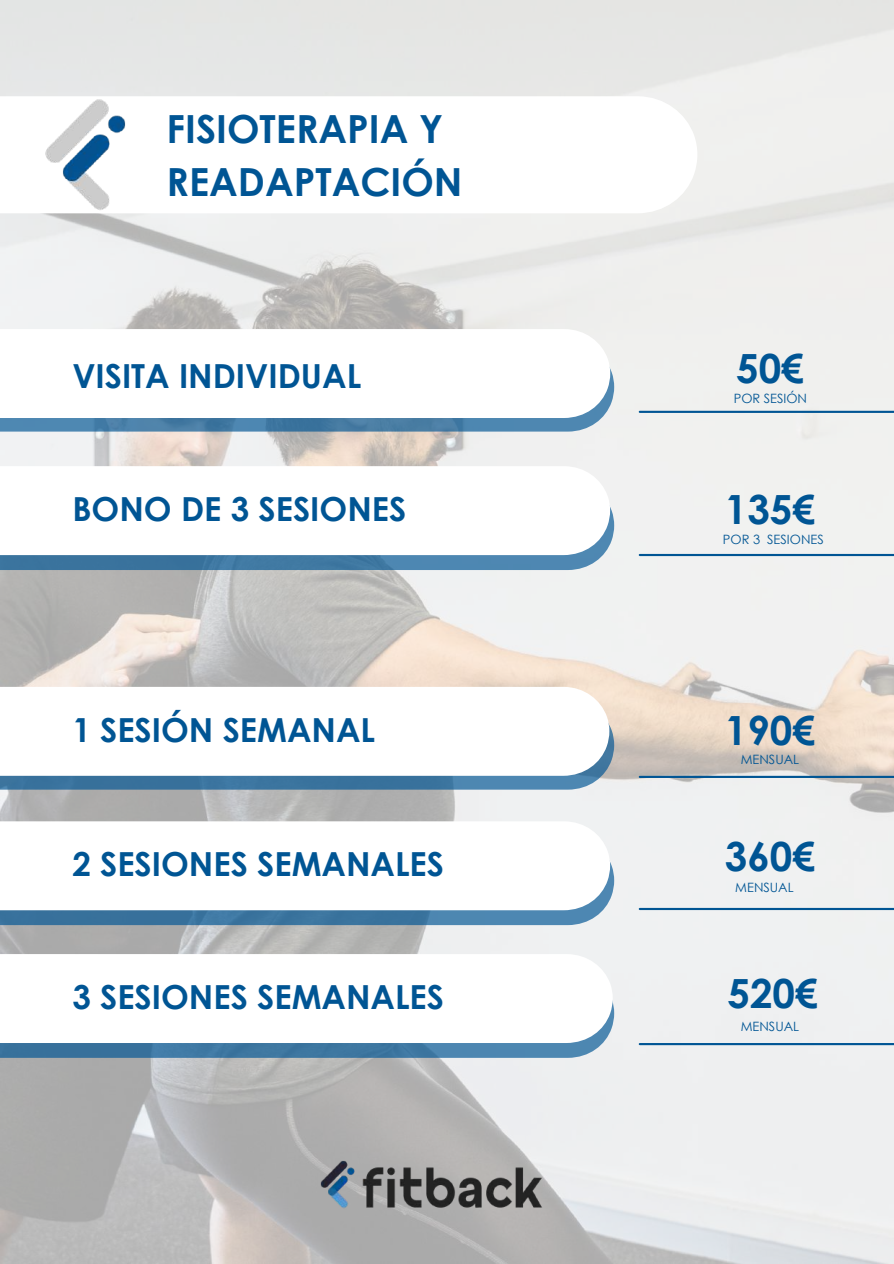
<style>
.page{position:relative;width:894px;height:1264px;background:#fff}
.page>*{position:absolute;margin:0;border:0;box-sizing:border-box;transform-origin:0 0}
.t1{font:700 40.2px "Century Gothic";color:#005594}
.t2{font:700 38.7px/53.2px "Century Gothic";color:#005594}
.t3{font:700 33.15px "Century Gothic";color:#005594}
.t4{font:12.9px "Century Gothic";color:#005594}
</style>
<div class="page">
<img style="left:0;top:0;width:893px;height:1263px">
<svg style="left:0;top:342px;width:614px;height:89px;background:#5286ad"></svg>
<svg style="left:0;top:329px;width:610px;height:89px"></svg>
<svg style="left:0;top:96px;width:697px;height:117px"></svg>
<img style="left:16px;top:97px;width:124px;height:157px">
<svg style="left:0;top:481px;width:614px;height:89px;background:#4c82aa"></svg>
<svg style="left:0;top:466px;width:610px;height:89px"></svg>
<svg style="left:0;top:700px;width:614px;height:89px;background:#5184a9"></svg>
<svg style="left:0;top:687px;width:609px;height:88px"></svg>
<hr style="left:639px;top:554px;width:254px;height:2px;background:#005594">
<hr style="left:639px;top:411px;width:254px;height:2px;background:#005594">
<hr style="left:639px;top:775px;width:254px;height:3px;background:#005594">
<svg style="left:0;top:836px;width:614px;height:89px;background:#4b81a8"></svg>
<svg style="left:0;top:821px;width:610px;height:89px"></svg>
<hr style="left:639px;top:907px;width:254px;height:3px;background:#005594">
<svg style="left:0;top:968px;width:614px;height:89px;background:#487fa7"></svg>
<svg style="left:0;top:954px;width:612px;height:89px"></svg>
<hr style="left:639px;top:1042px;width:254px;height:3px;background:#005594">
<img style="left:318px;top:1158px;width:227px;height:54px">
<p class="t2" style="left:166px;top:101px;width:297px">FISIOTERAPIA Y<br>READAPTACIÓN</p>
<p class="t3" style="left:72px;top:355px;width:290px">VISITA INDIVIDUAL</p>
<p class="t3" style="left:72px;top:487px;width:335px">BONO DE 3 SESIONES</p>
<p class="t1" style="left:736px;top:342px;width:69px">50€</p>
<p class="t4" style="left:733px;top:390px;width:75px">POR SESIÓN</p>
<p class="t1" style="left:724px;top:483px;width:92px">135€</p>
<p class="t4" style="left:722px;top:531px;width:102px">POR 3 SESIONES</p>
<p class="t3" style="left:72px;top:708px;width:304px">1 SESIÓN SEMANAL</p>
<p class="t1" style="left:724px;top:704px;width:92px">190€</p>
<p class="t4" style="left:740px;top:751px;width:60px">MENSUAL</p>
<p class="t3" style="left:72px;top:842px;width:373px">2 SESIONES SEMANALES</p>
<p class="t1" style="left:724px;top:830px;width:92px">360€</p>
<p class="t4" style="left:735px;top:878px;width:60px">MENSUAL</p>
<p class="t3" style="left:72px;top:975px;width:373px">3 SESIONES SEMANALES</p>
<p class="t1" style="left:727px;top:968px;width:92px">520€</p>
<p class="t4" style="left:740px;top:1018px;width:60px">MENSUAL</p>
</div>
